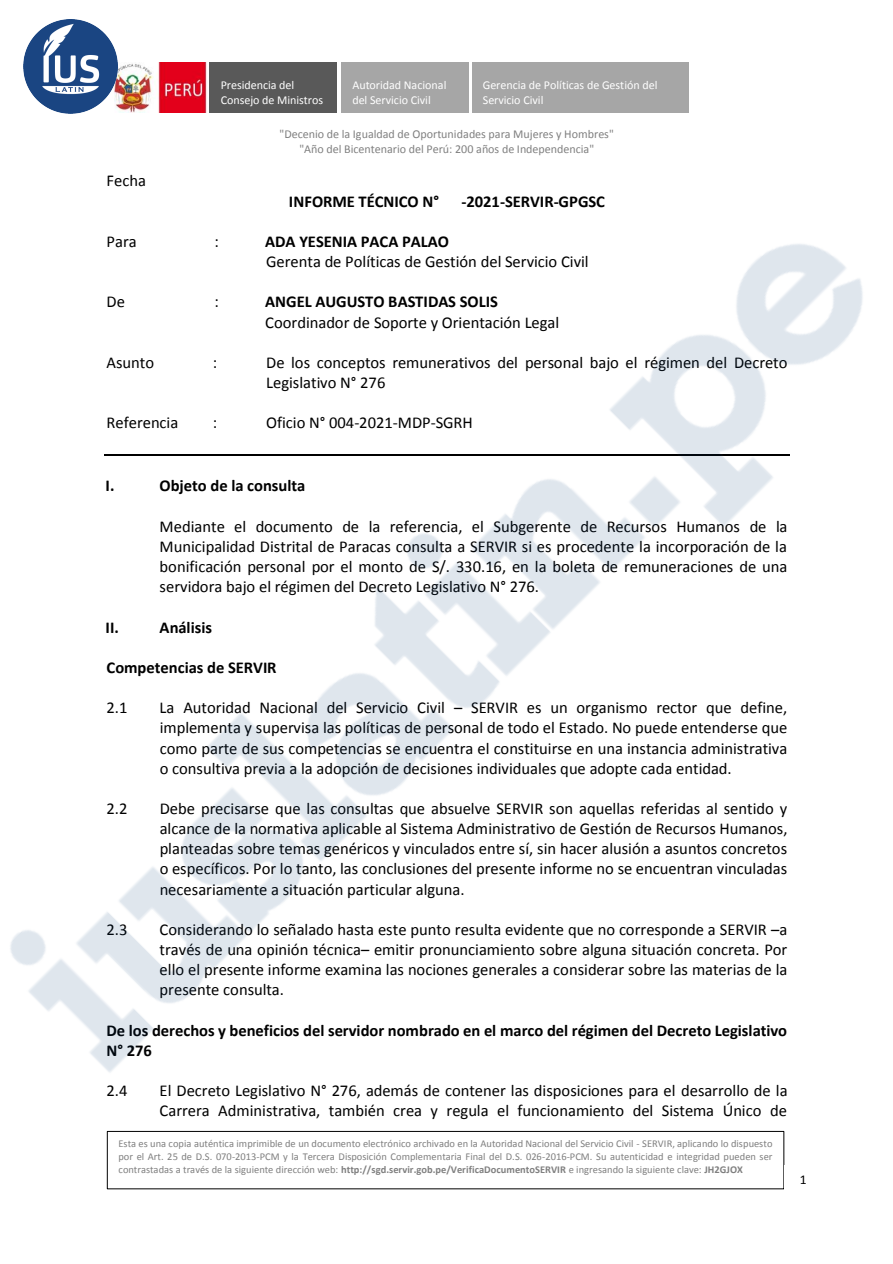
<style>
.page{position:relative;width:893px;height:1264px;background:#fff}
.page>*{position:absolute;margin:0;border:0;box-sizing:border-box;transform-origin:0 0}
.t1{font:16.5px/20.1px "Calibri";color:#000;text-align:justify}
.t2{font:700 16.5px/20px "Calibri";color:#000}
.t3{font:13.5px "Calibri";color:#000}
.t4{font:12px/15px "Calibri";letter-spacing:-.005em;color:#fff}
.t5{font:12px/14.5px "Calibri";letter-spacing:-.005em;color:#808080;text-align:center}
.t6{font:10.5px/12.9px "Calibri";color:#7f7f7f;text-align:justify}
.s1{font-weight:700}
</style>
<div class="page">
<div style="left:471px;top:62px;width:217px;height:50px;background:#a6a6a6"></div>
<img style="left:117px;top:62px;width:90px;height:37px">
<div style="left:341px;top:62px;width:127px;height:50px;background:#a6a6a6"></div>
<div style="left:209px;top:62px;width:128px;height:50px;background:#595959"></div>
<img style="left:10px;top:99px;width:853px;height:1065px">
<img style="left:23px;top:20px;width:94px;height:94px">
<p class="t4" style="left:221px;top:77px;width:104px">Presidencia del<br>Consejo de Ministros</p>
<p class="t4" style="left:352px;top:77px;width:95px">Autoridad Nacional del Servicio Civil</p>
<p class="t4" style="left:483px;top:77px;width:176px">Gerencia de Políticas de Gestión del<br>Servicio Civil</p>
<p class="t1" style="left:106px;top:170px;width:41px">Fecha</p>
<p class="t5" style="left:279px;top:127px;width:336px">"Decenio de la Igualdad de Oportunidades para Mujeres y Hombres" "Año del Bicentenario del Perú: 200 años de Independencia"</p>
<p class="t2" style="left:289px;top:190px;width:151px">INFORME TÉCNICO N°</p>
<p class="t2" style="left:461px;top:190px;width:145px">-2021-SERVIR-GPGSC</p>
<p class="t1" style="left:106px;top:231px;width:32px">Para</p>
<p class="t1" style="left:214px;top:231px;width:6px">:</p>
<p class="t2" style="left:265px;top:231px;width:185px">ADA YESENIA PACA PALAO</p>
<p class="t1" style="left:266px;top:251px;width:324px">Gerenta de Políticas de Gestión del Servicio Civil</p>
<p class="t1" style="left:106px;top:291px;width:20px">De</p>
<p class="t1" style="left:214px;top:291px;width:6px">:</p>
<p class="t2" style="left:265px;top:291px;width:234px">ANGEL AUGUSTO BASTIDAS SOLIS</p>
<p class="t1" style="left:265px;top:311px;width:295px">Coordinador de Soporte y Orientación Legal</p>
<p class="t1" style="left:106px;top:352px;width:49px">Asunto</p>
<p class="t1" style="left:213px;top:352px;width:6px">:</p>
<p class="t1" style="left:266px;top:352px;width:522px">De los conceptos remunerativos del personal bajo el régimen del Decreto<br>Legislativo N° 276</p>
<p class="t1" style="left:106px;top:412px;width:73px">Referencia</p>
<p class="t1" style="left:213px;top:412px;width:6px">:</p>
<p class="t1" style="left:266px;top:412px;width:208px">Oficio N° 004-2021-MDP-SGRH</p>
<p class="t2" style="left:106px;top:475px;width:10px">I.</p>
<p class="t2" style="left:160px;top:475px;width:147px">Objeto de la consulta</p>
<p class="t1" style="left:160px;top:515px;width:629px">Mediante el documento de la referencia, el Subgerente de Recursos Humanos de la Municipalidad Distrital de Paracas consulta a SERVIR si es procedente la incorporación de la bonificación personal por el monto de S/. 330.16, en la boleta de remuneraciones de una servidora bajo el régimen del Decreto Legislativo N° 276.</p>
<p class="t2" style="left:106px;top:616px;width:15px">II.</p>
<p class="t2" style="left:160px;top:616px;width:54px">Análisis</p>
<p class="t2" style="left:106px;top:656px;width:172px">Competencias de SERVIR</p>
<p class="t1" style="left:106px;top:697px;width:23px">2.1</p>
<p class="t1" style="left:160px;top:697px;width:629px">La Autoridad Nacional del Servicio Civil – SERVIR es un organismo rector que define, implementa y supervisa las políticas de personal de todo el Estado. No puede entenderse que como parte de sus competencias se encuentra el constituirse en una instancia administrativa o consultiva previa a la adopción de decisiones individuales que adopte cada entidad.</p>
<p class="t1" style="left:106px;top:797px;width:23px">2.2</p>
<p class="t1" style="left:160px;top:797px;width:629px">Debe precisarse que las consultas que absuelve SERVIR son aquellas referidas al sentido y alcance de la normativa aplicable al Sistema Administrativo de Gestión de Recursos Humanos, planteadas sobre temas genéricos y vinculados entre sí, sin hacer alusión a asuntos concretos o específicos. Por lo tanto, las conclusiones del presente informe no se encuentran vinculadas necesariamente a situación particular alguna.</p>
<p class="t1" style="left:106px;top:918px;width:23px">2.3</p>
<p class="t1" style="left:160px;top:918px;width:629px">Considerando lo señalado hasta este punto resulta evidente que no corresponde a SERVIR –a través de una opinión técnica– emitir pronunciamiento sobre alguna situación concreta. Por ello el presente informe examina las nociones generales a considerar sobre las materias de la presente consulta.</p>
<p class="t2" style="left:106px;top:1019px;width:682px">De los derechos y beneficios del servidor nombrado en el marco del régimen del Decreto Legislativo<br>N° 276</p>
<p class="t1" style="left:106px;top:1079px;width:23px">2.4</p>
<p class="t1" style="left:160px;top:1079px;width:629px">El Decreto Legislativo N° 276, además de contener las disposiciones para el desarrollo de la<br>Carrera Administrativa, también crea y regula el funcionamiento del Sistema Único de</p>
<p class="t6" style="left:118px;top:1136px;width:655px">Esta es una copia auténtica imprimible de un documento electrónico archivado en la Autoridad Nacional del Servicio Civil - SERVIR, aplicando lo dispuesto por el Art. 25 de D.S. 070-2013-PCM y la Tercera Disposición Complementaria Final del D.S. 026-2016-PCM. Su autenticidad e integridad pueden ser contrastadas a través de la siguiente dirección web: <span class="s1">http://sgd.servir.gob.pe/VerificaDocumentoSERVIR</span> e ingresando la siguiente clave: <span class="s1">JH2GJOX</span></p>
<p class="t3" style="left:799px;top:1169px;width:8px">1</p>
</div>
